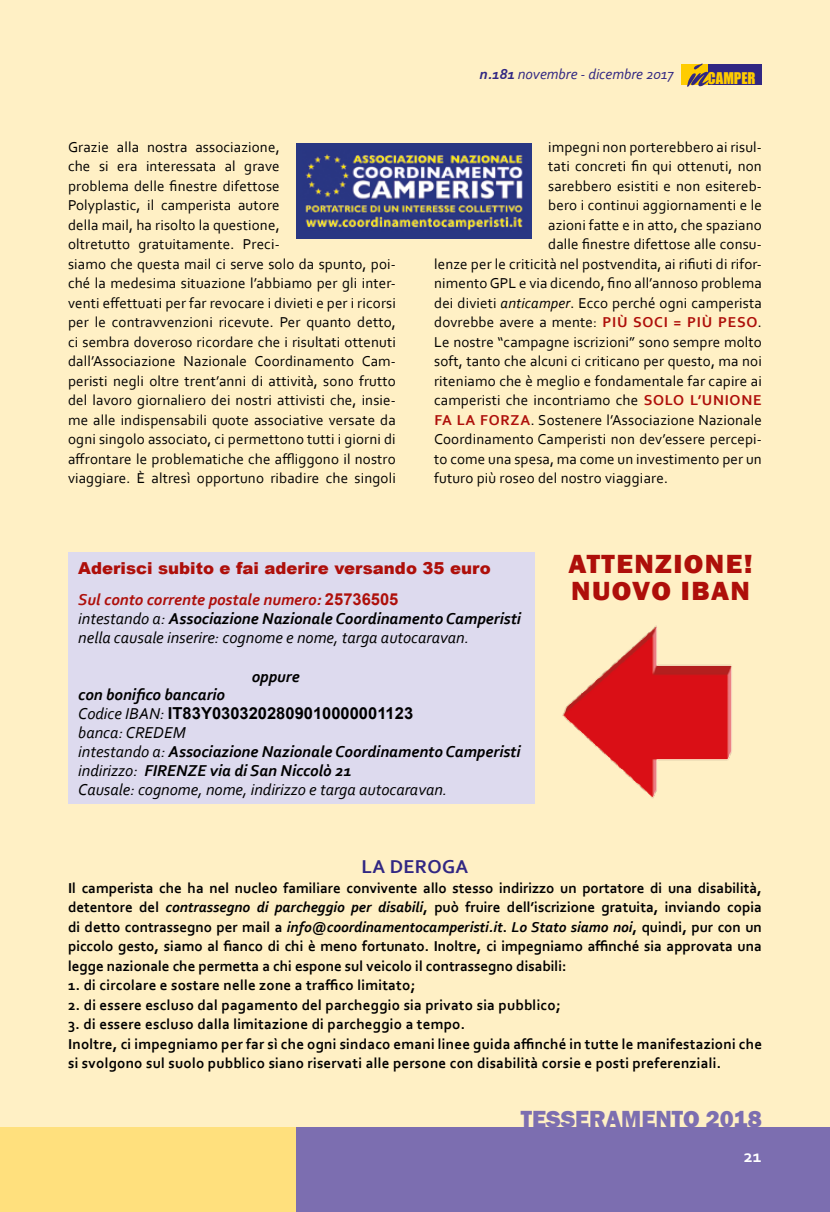
<style>
.page{position:relative;width:830px;height:1212px;background:#fff}
.page>*{position:absolute;margin:0;border:0;box-sizing:border-box;transform-origin:0 0}
.t1{font:800 27px/27px "Franklin Gothic";letter-spacing:.05em;color:#ae0f0a;scale:1.05 1}
.t2{font:800 24px "Franklin Gothic";color:#7c6eb0}
.t3{font:700 19.5px "Corbel";letter-spacing:.015em;color:#312783}
.t4{font:700 18px "Corbel";color:#fff}
.t5{font:italic 16.5px/18.9px "Corbel";color:#000}
.t6{font:900 16.5px "Arial";color:#ae0f0a}
.t7{font:700 16.5px "Arial";color:#000}
.t8{font:italic 700 16.5px "Corbel";color:#000}
.t9{font:15px/19.5px "Corbel";letter-spacing:.01em;color:#000}
.t10{font:700 15px/19.5px "Corbel";letter-spacing:.015em;color:#000;text-align:justify}
.t11{font:italic 15px "Corbel";color:#312783}
.t12{font:14.85px "Impact";color:#fc0}
.s1{font-weight:700}
.s2{font-style:italic}
.s3{font-weight:700;color:#ae0f0a}
.s4{font-family:"Arial";font-weight:700;font-style:normal;color:#ae0f0a}
.s5{font-family:"Corbel";font-weight:400;font-style:italic}
</style>
<div class="page">
<div style="left:0;top:0;width:829px;height:1212px;background:#fff0c5"></div>
<div style="left:295px;top:1127px;width:534px;height:85px;background:#7c6eb0"></div>
<div style="left:681px;top:65px;width:26px;height:20px;background:#fc0"></div>
<div style="left:707px;top:65px;width:54px;height:20px;background:#312783"></div>
<svg style="left:686px;top:64px;width:22px;height:23px"></svg>
<div style="left:0;top:1127px;width:295px;height:85px;background:#ffe07d"></div>
<div style="left:68px;top:552px;width:466px;height:252px;background:#dddaee"></div>
<img style="left:562px;top:625px;width:170px;height:173px">
<img style="left:296px;top:144px;width:235px;height:95px">
<p class="t11" style="left:479px;top:65px;width:195px"><span class="s1">n.181</span> novembre - dicembre 2017</p>
<p class="t12" style="left:707px;top:66px;width:50px">CAMPER</p>
<p class="t9" style="left:68px;top:136px;width:329px">Grazie alla nostra associazione,<br>che si era interessata al grave<br>problema delle finestre difettose<br>Polyplastic, il camperista autore<br>della mail, ha risolto la questione,<br>oltretutto gratuitamente. Preci-<br>siamo che questa mail ci serve solo da spunto, poi&shy;ché la medesima situazione l’abbiamo per gli inter&shy;venti effettuati per far revocare i divieti e per i ricorsi per le contravvenzioni ricevute. Per quanto detto, ci sembra doveroso ricordare che i risultati ottenuti dall’Associazione Nazionale Coordinamento Cam&shy;peristi negli oltre trent’anni di attività, sono frutto del lavoro giornaliero dei nostri attivisti che, insie&shy;me alle indispensabili quote associative versate da ogni singolo associato, ci permettono tutti i giorni di affrontare le problematiche che affliggono il nostro viaggiare. È altresì opportuno ribadire che singoli</p>
<p class="t9" style="left:548px;top:136px;width:215px">impegni non porterebbero ai risul-</p>
<p class="t9" style="left:548px;top:156px;width:215px">tati concreti fin qui ottenuti, non</p>
<p class="t9" style="left:548px;top:175px;width:215px">sarebbero esistiti e non esitereb-</p>
<p class="t9" style="left:548px;top:195px;width:215px">bero i continui aggiornamenti e le</p>
<p class="t9" style="left:548px;top:214px;width:215px">azioni fatte e in atto, che spaziano</p>
<p class="t9" style="left:548px;top:234px;width:215px">dalle finestre difettose alle consu-</p>
<p class="t9" style="left:434px;top:253px;width:329px">lenze per le criticità nel postvendita, ai rifiuti di rifor-</p>
<p class="t9" style="left:434px;top:273px;width:329px">nimento GPL e via dicendo, fino all’annoso problema</p>
<p class="t9" style="left:434px;top:292px;width:329px">dei divieti <span class="s2">anticamper</span>. Ecco perché ogni camperista</p>
<p class="t9" style="left:434px;top:312px;width:329px">dovrebbe avere a mente: <span class="s3">PIÙ SOCI = PIÙ PESO</span>.</p>
<p class="t9" style="left:434px;top:331px;width:329px">Le nostre “campagne iscrizioni” sono sempre molto</p>
<p class="t9" style="left:434px;top:351px;width:329px">soft, tanto che alcuni ci criticano per questo, ma noi</p>
<p class="t9" style="left:434px;top:370px;width:329px">riteniamo che è meglio e fondamentale far capire ai</p>
<p class="t9" style="left:434px;top:390px;width:329px">camperisti che incontriamo che <span class="s3">SOLO L’UNIONE</span></p>
<p class="t9" style="left:434px;top:409px;width:329px"><span class="s3">FA LA FORZA</span>. Sostenere l’Associazione Nazionale</p>
<p class="t9" style="left:434px;top:429px;width:329px">Coordinamento Camperisti non dev’essere percepi-</p>
<p class="t9" style="left:434px;top:448px;width:329px">to come una spesa, ma come un investimento per un</p>
<p class="t9" style="left:434px;top:468px;width:235px">futuro più roseo del nostro viaggiare.</p>
<p class="t6" style="left:78px;top:556px;width:413px">Aderisci subito e fai aderire versando 35 euro</p>
<p class="t5" style="left:78px;top:589px;width:444px"><span class="s3">Sul conto corrente postale numero:</span> <span class="s4">25736505<br></span>intestando a: <span class="s1">Associazione Nazionale Coordinamento Camperisti </span>nella causale inserire: cognome e nome, targa autocaravan.</p>
<p class="t8" style="left:252px;top:666px;width:49px">oppure</p>
<p class="t8" style="left:78px;top:685px;width:148px">con bonifico bancario</p>
<p class="t7" style="left:78px;top:703px;width:336px"><span class="s5">Codice IBAN:</span> IT83Y0303202809010000001123</p>
<p class="t5" style="left:78px;top:723px;width:443px">banca: CREDEM<br>intestando a: <span class="s1">Associazione Nazionale Coordinamento Camperisti </span>indirizzo: <span class="s1">FIRENZE via di San Niccolò 21<br></span>Causale: cognome, nome, indirizzo e targa autocaravan.</p>
<h1 class="t1" style="left:568px;top:550px;width:177px">ATTENZIONE!<br>NUOVO IBAN</h1>
<h3 class="t3" style="left:361px;top:854px;width:108px">LA DEROGA</h3>
<p class="t10" style="left:68px;top:877px;width:695px">Il camperista che ha nel nucleo familiare convivente allo stesso indirizzo un portatore di una disabilità, detentore del <span class="s2">contrassegno di parcheggio per disabili</span>, può fruire dell’iscrizione gratuita, inviando copia di detto contrassegno per mail a <span class="s2">info@coordinamentocamperisti.it</span>. <span class="s2">Lo Stato siamo noi</span>, quindi, pur con un piccolo gesto, siamo al fianco di chi è meno fortunato. Inoltre, ci impegniamo affinché sia approvata una legge nazionale che permetta a chi espone sul veicolo il contrassegno disabili:</p>
<p class="t10" style="left:68px;top:975px;width:349px">1. di circolare e sostare nelle zone a traffico limitato;</p>
<p class="t10" style="left:68px;top:994px;width:494px">2. di essere escluso dal pagamento del parcheggio sia privato sia pubblico;</p>
<p class="t10" style="left:68px;top:1014px;width:695px;text-align:left">3. di essere escluso dalla limitazione di parcheggio a tempo.<br>Inoltre, ci impegniamo per far sì che ogni sindaco emani linee guida affinché in tutte le manifestazioni che si svolgono sul suolo pubblico siano riservati alle persone con disabilità corsie e posti preferenziali.</p>
<h2 class="t2" style="left:520px;top:1103px;width:242px">TESSERAMENTO 2018</h2>
<p class="t4" style="left:743px;top:1144px;width:19px">21</p>
</div>
